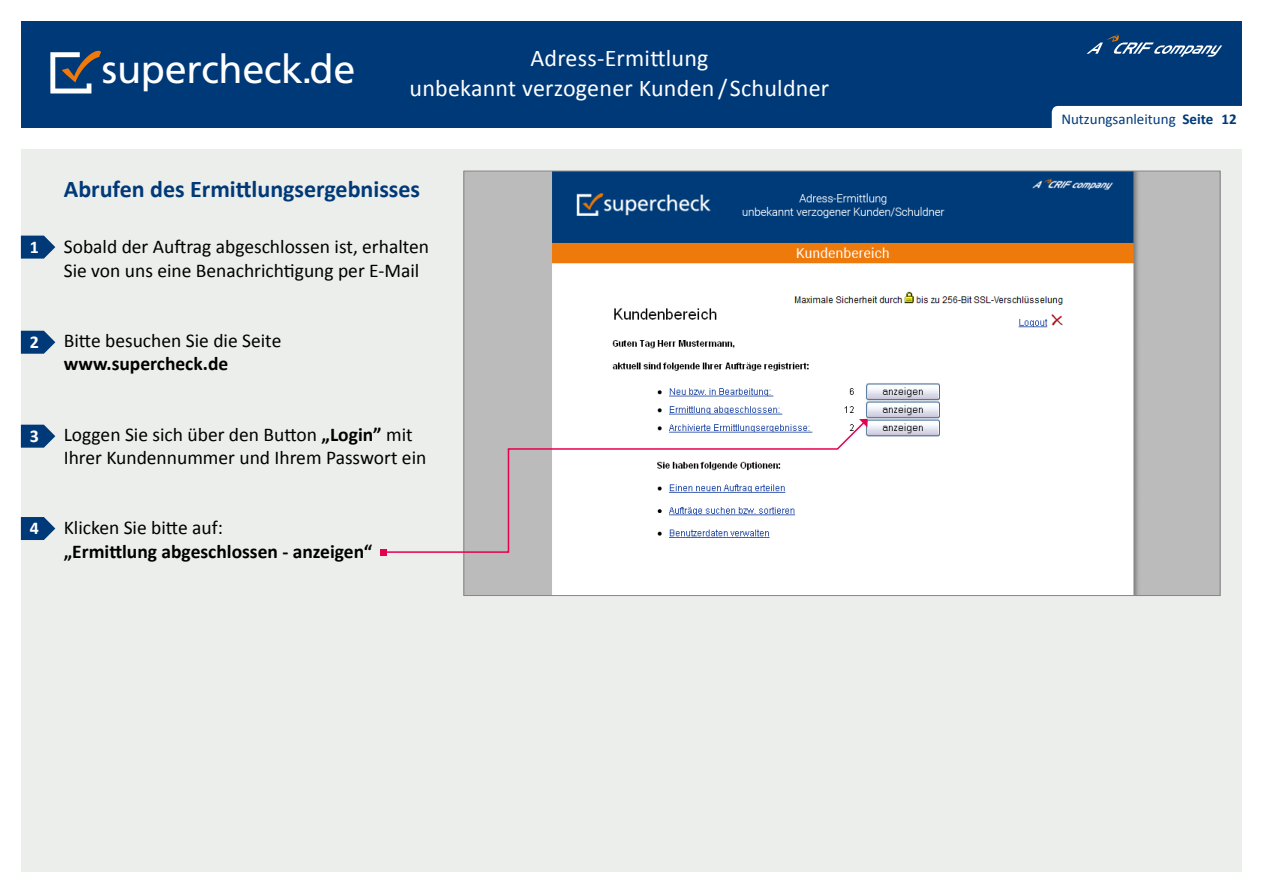
<style>
.page{position:relative;width:1263px;height:893px;background:#fff}
.page>*{position:absolute;margin:0;border:0;box-sizing:border-box;transform-origin:0 0}
.t1{font:39.6px "Frutiger";letter-spacing:-.01em;color:#fff}
.t2{font:24px/30px "Calibri";letter-spacing:.01em;color:#fff;text-align:center}
.t3{font:700 24px "Calibri";color:#003978}
.t4{font:19.5px/23.4px "Calibri";color:#000}
.t5{font:700 19.5px "Calibri";color:#000}
.t6{font:700 18px "Calibri";color:#fff}
.t7{font:15px "Calibri";color:#003978}
.s1{font-weight:700}
</style>
<div class="page">
<div style="left:21px;top:21px;width:1221px;height:107px;background:#003978"></div>
<div style="left:1052px;top:106px;width:211px;height:45px;background:#fff;border-radius:6px"></div>
<svg style="left:50px;top:50px;width:51px;height:43px"></svg>
<svg style="left:1086px;top:34px;width:136px;height:23px"></svg>
<div style="left:21px;top:149px;width:1221px;height:723px;background:#eceeeb"></div>
<img style="left:465px;top:173px;width:753px;height:421px">
<svg style="left:21px;top:236px;width:34px;height:23px"></svg>
<svg style="left:21px;top:331px;width:34px;height:23px"></svg>
<svg style="left:21px;top:425px;width:34px;height:23px"></svg>
<svg style="left:21px;top:517px;width:34px;height:23px"></svg>
<svg style="left:382px;top:421px;width:484px;height:133px"></svg>
<svg style="left:380px;top:549px;width:6px;height:6px"></svg>
<svg style="left:859px;top:419px;width:9px;height:8px"></svg>
<h1 class="t1" style="left:102px;top:46px;width:255px">supercheck.de</h1>
<p class="t2" style="left:410px;top:42px;width:421px">Adress-Ermittlung<br>unbekannt verzogener Kunden /Schuldner</p>
<p class="t7" style="left:1061px;top:108px;width:177px">Nutzungsanleitung <span class="s1">Seite 12</span></p>
<p class="t6" style="left:30px;top:234px;width:11px">1</p>
<p class="t3" style="left:64px;top:172px;width:358px">Abrufen des Ermittlungsergebnisses</p>
<p class="t4" style="left:64px;top:235px;width:367px">Sobald der Auftrag abgeschlossen ist, erhalten<br>Sie von uns eine Benachrichtigung per E-Mail</p>
<p class="t6" style="left:30px;top:329px;width:11px">2</p>
<p class="t4" style="left:64px;top:328px;width:219px">Bitte besuchen Sie die Seite</p>
<p class="t5" style="left:64px;top:350px;width:166px">www.supercheck.de</p>
<p class="t6" style="left:30px;top:423px;width:11px">3</p>
<p class="t4" style="left:64px;top:422px;width:364px">Loggen Sie sich über den Button <span class="s1">„Login”</span> mit<br>Ihrer Kundennummer und Ihrem Passwort ein</p>
<p class="t6" style="left:30px;top:516px;width:11px">4</p>
<p class="t4" style="left:64px;top:515px;width:161px">Klicken Sie bitte auf:</p>
<p class="t5" style="left:64px;top:537px;width:310px">„Ermittlung abgeschlossen - anzeigen“</p>
</div>
